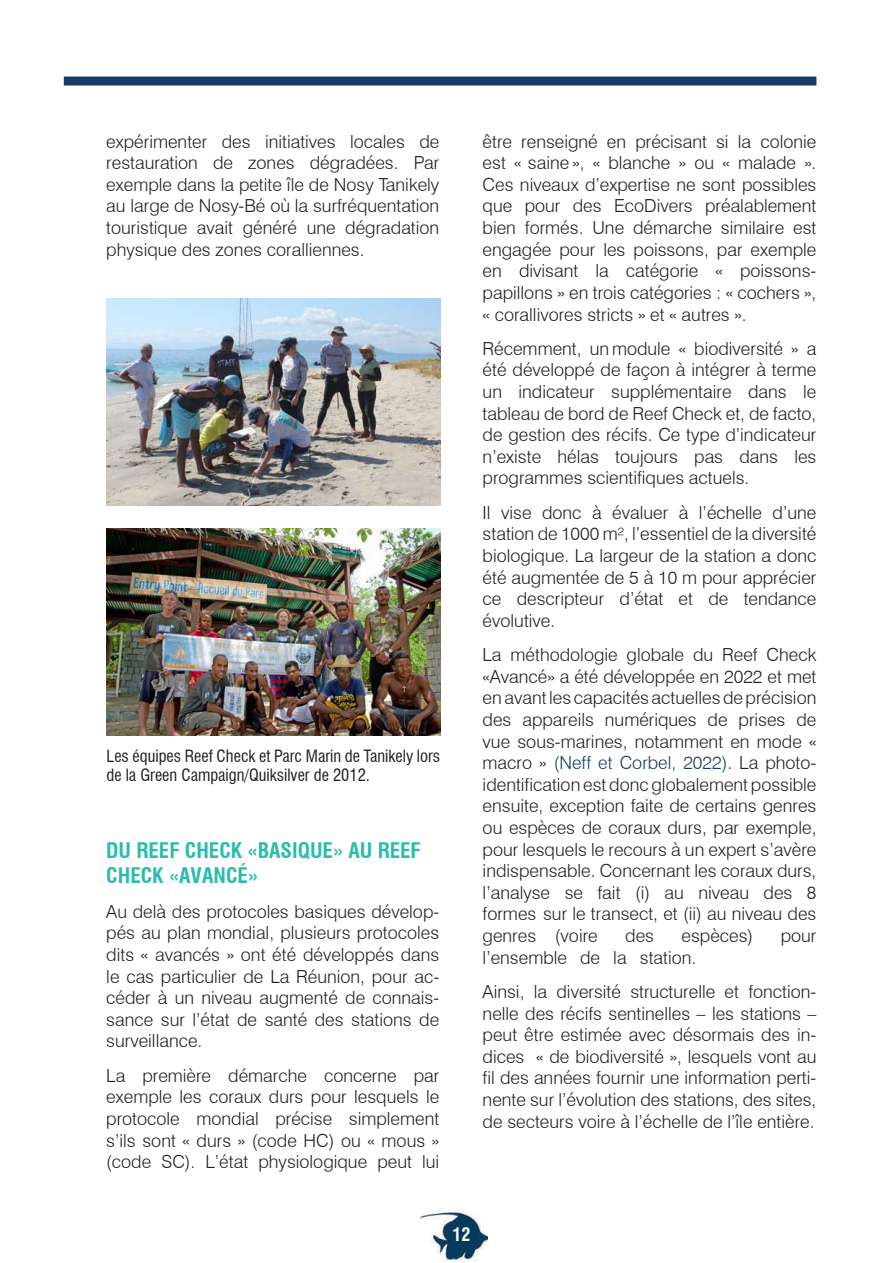
<style>
.page{position:relative;width:893px;height:1263px;background:#fff}
.page>*{position:absolute;margin:0;border:0;box-sizing:border-box;transform-origin:0 0}
.t1{font:700 condensed 21px/25.2px "Swiss 721 BT";color:#2abcaf}
.t2{font:300 18px/21.6px "Swiss 721 BT";color:#231f20;text-align:justify}
.t3{font:700 condensed 18px "Swiss 721 BT";color:#fff}
.t4{font:condensed 16.5px/19.8px "Swiss 721 BT";color:#231f20}
.s1{color:#173b68}
</style>
<div class="page">
<div style="left:64px;top:77px;width:752px;height:9px;background:#173b68"></div>
<img style="left:107px;top:298px;width:333px;height:207px">
<img style="left:107px;top:528px;width:333px;height:207px">
<img style="left:420px;top:1209px;width:68px;height:52px">
<p class="t2" style="left:106px;top:130px;width:335px">expérimenter des initiatives locales de restauration de zones dégradées. Par exemple dans la petite île de Nosy Tanikely au large de Nosy-Bé où la surfréquentation touristique avait généré une dégradation physique des zones coralliennes.</p>
<p class="t4" style="left:107px;top:746px;width:335px">Les équipes Reef Check et Parc Marin de Tanikely lors de la Green Campaign/Quiksilver de 2012.</p>
<p class="t1" style="left:106px;top:838px;width:316px">DU REEF CHECK «BASIQUE» AU REEF<br>CHECK «AVANCÉ»</p>
<p class="t2" style="left:106px;top:900px;width:334px">Au delà des protocoles basiques dévelop&shy;pés au plan mondial, plusieurs protocoles dits « avancés » ont été développés dans le cas particulier de La Réunion, pour ac&shy;céder à un niveau augmenté de connais&shy;sance sur l’état de santé des stations de surveillance.</p>
<p class="t2" style="left:106px;top:1064px;width:335px">La première démarche concerne par exemple les coraux durs pour lesquels le protocole mondial précise simplement s’ils sont « durs » (code HC) ou « mous » (code SC). L’état physiologique peut lui</p>
<p class="t2" style="left:483px;top:130px;width:335px">être renseigné en précisant si la colonie est « saine », « blanche » ou « malade ».<br>Ces niveaux d’expertise ne sont possibles que pour des EcoDivers préalablement bien formés. Une démarche similaire est engagée pour les poissons, par exemple en divisant la catégorie « poissons&shy;papillons » en trois catégories : « cochers », « corallivores stricts » et « autres ».</p>
<p class="t2" style="left:483px;top:337px;width:335px">Récemment, un module « biodiversité » a été développé de façon à intégrer à terme un indicateur supplémentaire dans le tableau de bord de Reef Check et, de facto, de gestion des récifs. Ce type d’indicateur n’existe hélas toujours pas dans les programmes scientifiques actuels.</p>
<p class="t2" style="left:483px;top:501px;width:335px">Il vise donc à évaluer à l’échelle d’une station de 1000 m², l’essentiel de la diversité biologique. La largeur de la station a donc été augmentée de 5 à 10 m pour apprécier ce descripteur d’état et de tendance évolutive.</p>
<p class="t2" style="left:483px;top:644px;width:335px">La méthodologie globale du Reef Check «Avancé» a été développée en 2022 et met en avant les capacités actuelles de précision des appareils numériques de prises de vue sous-marines, notamment en mode « macro » <span class="s1">(Neff et Corbel, 2022)</span>. La photo&shy;identification est donc globalement possible ensuite, exception faite de certains genres ou espèces de coraux durs, par exemple, pour lesquels le recours à un expert s’avère indispensable. Concernant les coraux durs, l’analyse se fait (i) au niveau des 8 formes sur le transect, et (ii) au niveau des genres (voire</p>
<p class="t2" style="left:625px;top:925px;width:30px">des</p>
<p class="t2" style="left:681px;top:925px;width:73px">espèces)</p>
<p class="t2" style="left:781px;top:925px;width:37px">pour</p>
<p class="t2" style="left:483px;top:940px;width:335px;line-height:34.3px">l’ensemble de la station.<br>Ainsi, la diversité structurelle et fonction-</p>
<p class="t2" style="left:483px;top:1002px;width:335px">nelle des récifs sentinelles – les stations – peut être estimée avec désormais des in&shy;dices « de biodiversité », lesquels vont au fil des années fournir une information perti&shy;nente sur l’évolution des stations, des sites, de secteurs voire à l’échelle de l’île entière.</p>
<p class="t3" style="left:452px;top:1223px;width:19px">12</p>
</div>
